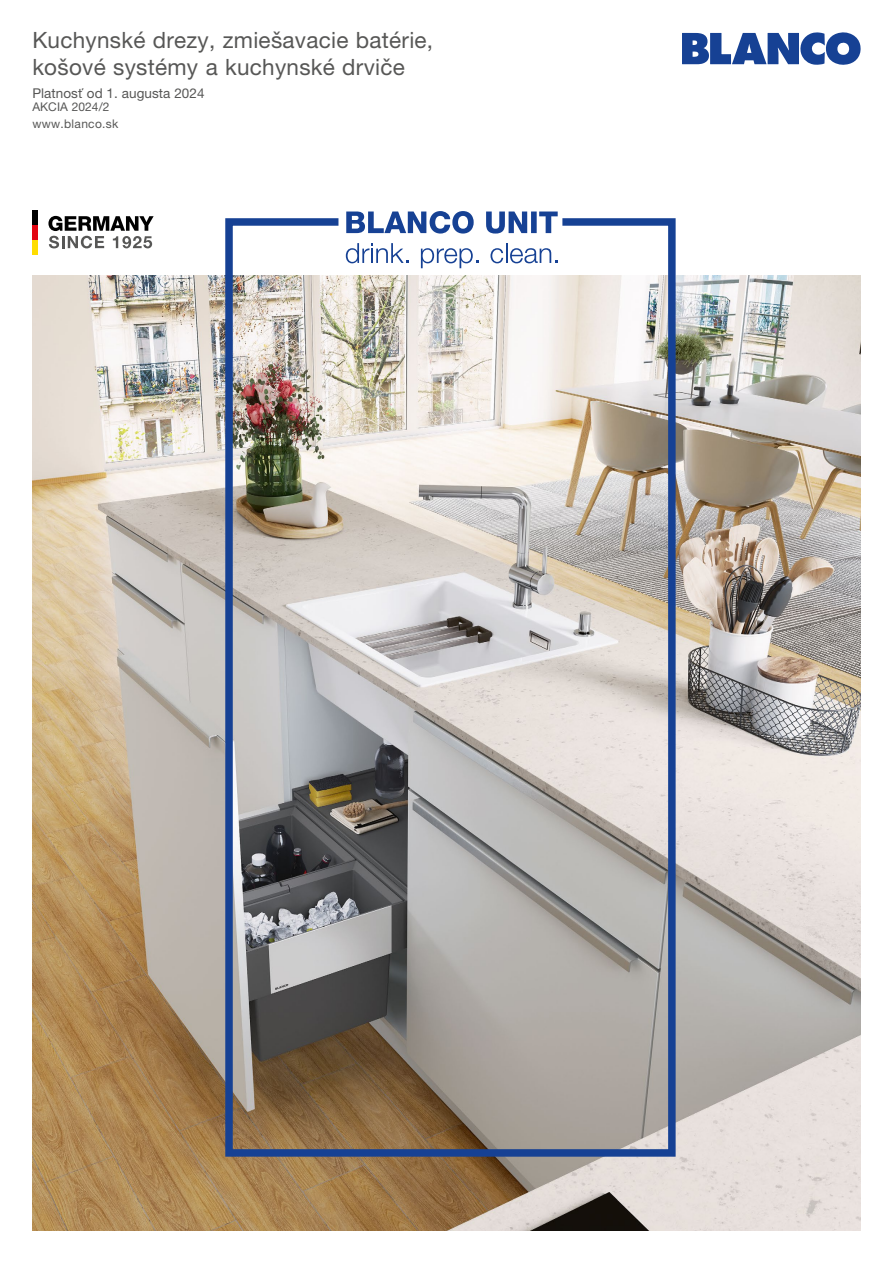
<style>
.page{position:relative;width:893px;height:1263px;background:#fff}
.page>*{position:absolute;margin:0;border:0;box-sizing:border-box;transform-origin:0 0}
.t1{font:22.5px/27px "Helvetica Neue LT Pro";letter-spacing:.01em;color:#575756}
.t2{font:13.5px "Helvetica Neue LT Pro";letter-spacing:.005em;color:#575756}
.t3{font:12px "Helvetica Neue LT Pro";letter-spacing:.025em;color:#575756}
.t4{font:12px "Helvetica Neue LT Pro";letter-spacing:.005em;color:#575756}
</style>
<div class="page">
<img style="left:32px;top:276px;width:829px;height:954px">
<svg style="left:682px;top:32px;width:179px;height:33px"></svg>
<svg style="left:48px;top:216px;width:106px;height:32px"></svg>
<div style="left:32px;top:210px;width:6px;height:15px;background:#000"></div>
<div style="left:32px;top:225px;width:6px;height:15px;background:#e30613"></div>
<div style="left:32px;top:240px;width:6px;height:15px;background:#fd0"></div>
<img style="left:222px;top:218px;width:457px;height:942px">
<svg style="left:346px;top:211px;width:212px;height:23px"></svg>
<svg style="left:346px;top:243px;width:63px;height:20px"></svg>
<svg style="left:421px;top:248px;width:58px;height:20px"></svg>
<svg style="left:490px;top:243px;width:68px;height:20px"></svg>
<p class="t1" style="left:32px;top:27px;width:402px">Kuchynské drezy, zmiešavacie batérie, košové systémy a kuchynské drviče</p>
<p class="t3" style="left:32px;top:117px;width:88px">www.blanco.sk</p>
<p class="t2" style="left:32px;top:85px;width:174px">Platnosť od 1. augusta 2024</p>
<p class="t4" style="left:32px;top:99px;width:79px">AKCIA 2024/2</p>
</div>
